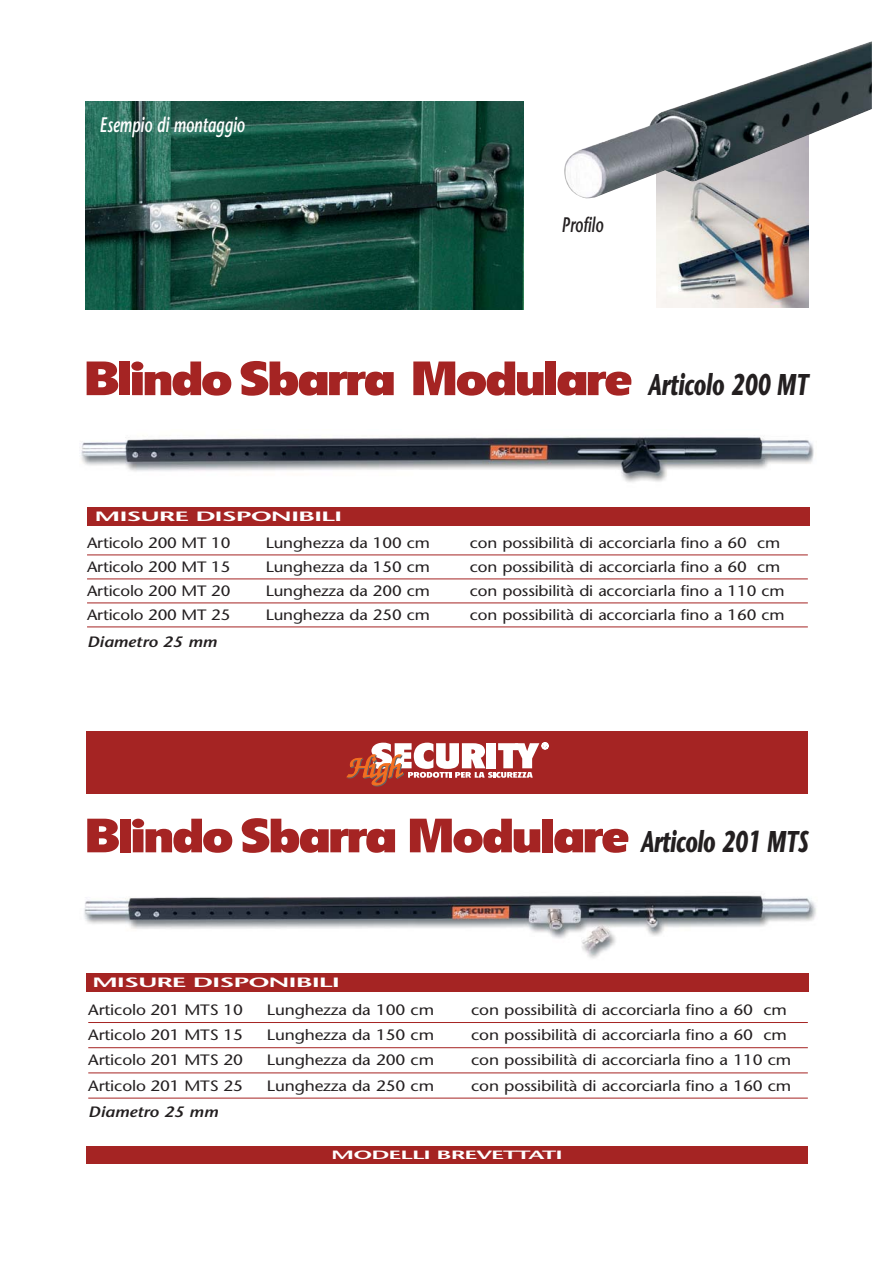
<style>
.page{position:relative;width:893px;height:1263px;background:#fff}
.page>*{position:absolute;margin:0;border:0;box-sizing:border-box;transform-origin:0 0}
.t1{font:900 condensed 47.25px "Flyer";letter-spacing:-.035em;color:#a52423;scale:1.3 1}
.t2{font:italic 600 21px "Stone Sans";color:#fff;scale:.7 1}
.t3{font:italic 600 21px "Stone Sans";color:#231f20;scale:.7 1}
.t4{font:15px "Stone Sans";letter-spacing:-.01em;color:#231f20;scale:1.15 1}
.t5{font:15px "Stone Sans";letter-spacing:-.01em;color:#231f20;scale:1.13 1}
.t6{font:italic 600 15px "Stone Sans";color:#231f20;scale:1.15 1}
.t7{font:600 13.5px "Stone Sans";letter-spacing:-.04em;color:#fff;scale:2 1}
.t8{font:600 12px "Stone Sans";letter-spacing:-.04em;color:#fff;scale:2 1}
.s1{font-family:"Stone Sans";font-weight:700;font-style:italic;font-stretch:normal;font-size:30px;color:#231f20}
</style>
<div class="page">
<img style="left:81px;top:437px;width:733px;height:45px">
<img style="left:84px;top:895px;width:732px;height:64px">
<div style="left:87px;top:973px;width:722px;height:19px;background:#a52423"></div>
<hr style="left:88px;top:1022px;width:719px;height:1px;background:#a52423">
<hr style="left:88px;top:1047px;width:719px;height:1px;background:#a52423">
<hr style="left:88px;top:1073px;width:719px;height:1px;background:#a52423">
<hr style="left:88px;top:1098px;width:719px;height:1px;background:#a52423">
<div style="left:87px;top:507px;width:722px;height:19px;background:#a52423"></div>
<hr style="left:87px;top:555px;width:720px;height:1px;background:#a52423">
<hr style="left:87px;top:579px;width:720px;height:1px;background:#a52423">
<hr style="left:87px;top:603px;width:720px;height:1px;background:#a52423">
<hr style="left:87px;top:627px;width:720px;height:1px;background:#a52423">
<img style="left:85px;top:102px;width:438px;height:207px">
<img style="left:657px;top:199px;width:151px;height:109px">
<img style="left:564px;top:41px;width:307px;height:158px">
<div style="left:86px;top:731px;width:721px;height:63px;background:#a52423"></div>
<svg style="left:346px;top:742px;width:202px;height:45px"></svg>
<div style="left:86px;top:1146px;width:721px;height:18px;background:#a52423"></div>
<h2 class="t2" style="left:99px;top:117px;width:209px">Esempio di montaggio</h2>
<h2 class="t3" style="left:561px;top:216px;width:61px">Profilo</h2>
<h1 class="t1" style="left:84px;top:362px;width:558px">BlindoSbarra Modulare <span class="s1">Articolo 200 MT</span></h1>
<p class="t7" style="left:94px;top:511px;width:125px">MISURE DISPONIBILI</p>
<p class="t5" style="left:87px;top:537px;width:128px">Articolo 200 MT 10</p>
<p class="t5" style="left:266px;top:537px;width:147px">Lunghezza da 100 cm</p>
<p class="t5" style="left:470px;top:537px;width:276px">con possibilità di accorciarla fino a 60 cm</p>
<p class="t5" style="left:87px;top:561px;width:128px">Articolo 200 MT 15</p>
<p class="t5" style="left:266px;top:561px;width:147px">Lunghezza da 150 cm</p>
<p class="t5" style="left:470px;top:561px;width:276px">con possibilità di accorciarla fino a 60 cm</p>
<p class="t5" style="left:87px;top:585px;width:128px">Articolo 200 MT 20</p>
<p class="t5" style="left:266px;top:585px;width:147px">Lunghezza da 200 cm</p>
<p class="t5" style="left:470px;top:585px;width:280px">con possibilità di accorciarla fino a 110 cm</p>
<p class="t5" style="left:87px;top:609px;width:128px">Articolo 200 MT 25</p>
<p class="t5" style="left:266px;top:609px;width:147px">Lunghezza da 250 cm</p>
<p class="t5" style="left:470px;top:609px;width:280px">con possibilità di accorciarla fino a 160 cm</p>
<p class="t6" style="left:87px;top:636px;width:114px">Diametro 25 mm</p>
<h1 class="t1" style="left:85px;top:819px;width:557px">BlindoSbarra Modulare <span class="s1">Articolo 201 MTS</span></h1>
<p class="t7" style="left:92px;top:977px;width:125px">MISURE DISPONIBILI</p>
<p class="t4" style="left:88px;top:1004px;width:136px">Articolo 201 MTS 10</p>
<p class="t4" style="left:267px;top:1004px;width:147px">Lunghezza da 100 cm</p>
<p class="t4" style="left:471px;top:1004px;width:276px">con possibilità di accorciarla fino a 60 cm</p>
<p class="t4" style="left:88px;top:1029px;width:136px">Articolo 201 MTS 15</p>
<p class="t4" style="left:267px;top:1029px;width:147px">Lunghezza da 150 cm</p>
<p class="t4" style="left:471px;top:1029px;width:276px">con possibilità di accorciarla fino a 60 cm</p>
<p class="t4" style="left:88px;top:1054px;width:136px">Articolo 201 MTS 20</p>
<p class="t4" style="left:267px;top:1054px;width:147px">Lunghezza da 200 cm</p>
<p class="t4" style="left:471px;top:1054px;width:280px">con possibilità di accorciarla fino a 110 cm</p>
<p class="t4" style="left:88px;top:1080px;width:136px">Articolo 201 MTS 25</p>
<p class="t4" style="left:267px;top:1080px;width:147px">Lunghezza da 250 cm</p>
<p class="t4" style="left:471px;top:1080px;width:280px">con possibilità di accorciarla fino a 160 cm</p>
<p class="t6" style="left:88px;top:1106px;width:114px">Diametro 25 mm</p>
<p class="t8" style="left:331px;top:1151px;width:117px">MODELLI BREVETTATI</p>
</div>
